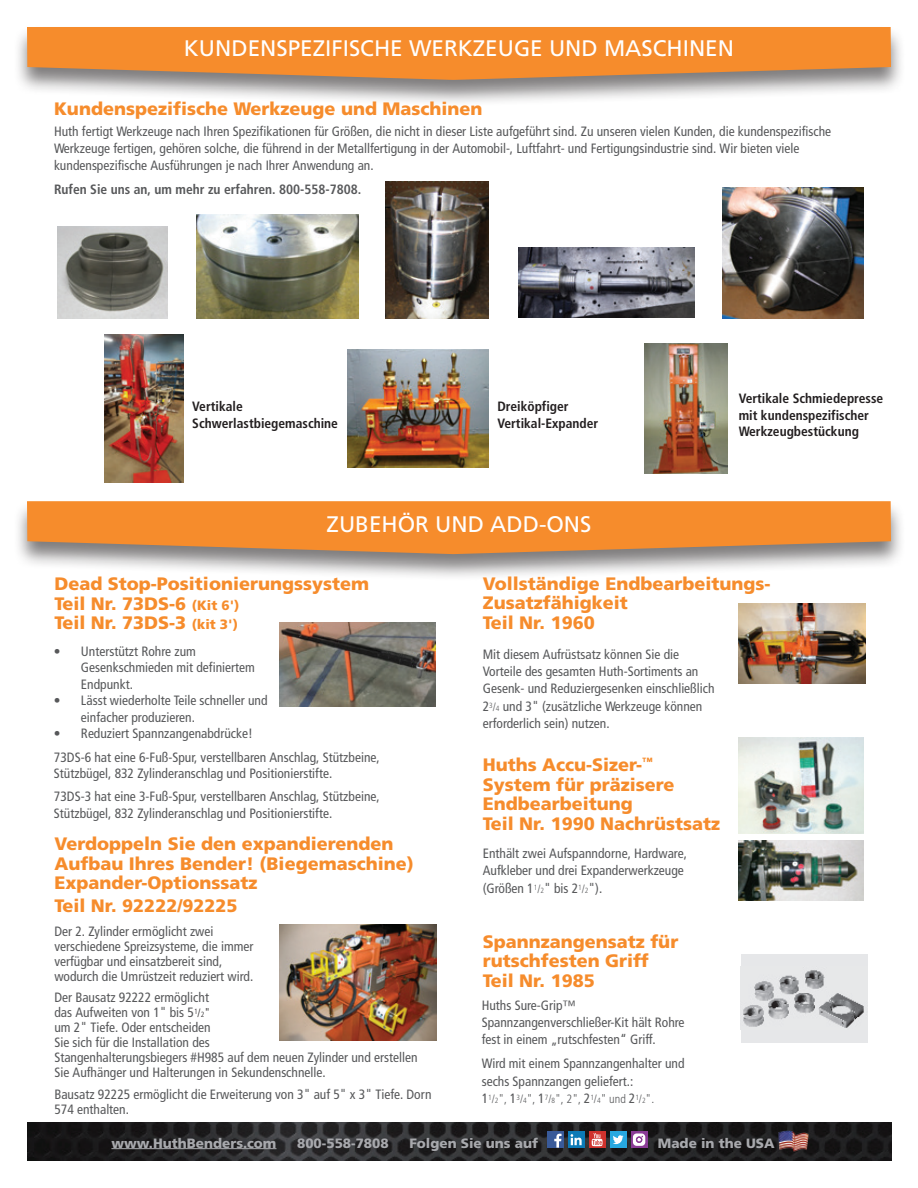
<style>
.page{position:relative;width:918px;height:1188px;background:#fff}
.page>*{position:absolute;margin:0;border:0;box-sizing:border-box;transform-origin:0 0}
.t1{font:22.5px "Frutiger LT 55 Rm";color:#fff}
.t2{font:18px/19.6px "Frutiger LT 75 Blk";color:#f68c2c}
.t3{font:13.5px/17.2px "Frutiger LT 57 Cn";color:#57585a}
.t4{font:13.5px/16.5px "Frutiger LT 67 Bd Cn";color:#231f20}
.t5{font:13.5px "Frutiger LT 75 Blk";color:#a8a9ad}
.t6{font:13.5px "Frutiger LT 67 Bd Cn";color:#57585a}
.t7{font:12px "Frutiger LT 47 Lt Cn";color:#57585a}
.s1{font-size:13.5px}
.s2{font-family:"Frutiger LT 47 Lt Cn";font-size:12px;color:#231f20}
.s3{font-family:"Frutiger LT 47 Lt Cn";font-size:7.5px;color:#231f20}
.s4{font-family:"Frutiger LT 47 Lt Cn";font-size:12px}
.s5{font-family:"Frutiger LT 47 Lt Cn";font-size:7.5px}
.s6{font-family:"Frutiger LT 57 Cn";font-size:13.5px}
.s7{font-size:7.5px}
</style>
<div class="page">
<div style="left:14px;top:25px;width:892px;height:82px;background:#231f20;opacity:.58"></div>
<svg style="left:27px;top:27px;width:864px;height:53px;background:#e98c38"></svg>
<div style="left:14px;top:499px;width:892px;height:82px;background:#231f20;opacity:.58"></div>
<svg style="left:27px;top:501px;width:864px;height:53px;background:#e98c38"></svg>
<img style="left:28px;top:1122px;width:864px;height:39px">
<img style="left:58px;top:227px;width:109px;height:91px">
<img style="left:196px;top:214px;width:162px;height:104px">
<img style="left:105px;top:334px;width:78px;height:149px">
<img style="left:347px;top:349px;width:141px;height:118px">
<img style="left:644px;top:343px;width:83px;height:130px">
<img style="left:385px;top:182px;width:104px;height:136px">
<img style="left:722px;top:188px;width:142px;height:130px">
<img style="left:518px;top:248px;width:177px;height:69px">
<img style="left:739px;top:603px;width:126px;height:80px">
<div style="left:741px;top:954px;width:126px;height:88px;background:#e6e7e9"></div>
<img style="left:743px;top:970px;width:121px;height:58px">
<img style="left:739px;top:737px;width:125px;height:96px">
<img style="left:739px;top:840px;width:125px;height:60px">
<img style="left:279px;top:925px;width:158px;height:115px">
<img style="left:279px;top:622px;width:157px;height:85px">
<hr style="left:111px;top:1148px;width:165px;height:1px;background:#a8a9ad">
<img style="left:776px;top:1130px;width:34px;height:23px">
<div style="left:547px;top:1132px;width:16px;height:16px;background:#395a99"></div>
<svg style="left:554px;top:1134px;width:8px;height:14px"></svg>
<svg style="left:568px;top:1132px;width:16px;height:16px"></svg>
<svg style="left:571px;top:1134px;width:11px;height:11px"></svg>
<svg style="left:589px;top:1132px;width:16px;height:16px"></svg>
<svg style="left:592px;top:1133px;width:11px;height:13px"></svg>
<div style="left:610px;top:1132px;width:16px;height:16px;background:#27a8e0"></div>
<svg style="left:613px;top:1135px;width:11px;height:9px"></svg>
<svg style="left:631px;top:1132px;width:16px;height:16px"></svg>
<svg style="left:633px;top:1134px;width:12px;height:12px"></svg>
<h1 class="t1" style="left:184px;top:35px;width:552px">KUNDENSPEZIFISCHE WERKZEUGE UND MASCHINEN</h1>
<h2 class="t2" style="left:54px;top:99px;width:430px">Kundenspezifische Werkzeuge und Maschinen</h2>
<p class="t3" style="left:54px;top:122px;width:779px">Huth fertigt Werkzeuge nach Ihren Spezifikationen für Größen, die nicht in dieser Liste aufgeführt sind. Zu unseren vielen Kunden, die kundenspezifische<br>Werkzeuge fertigen, gehören solche, die führend in der Metallfertigung in der Automobil-, Luftfahrt- und Fertigungsindustrie sind. Wir bieten viele kundenspezifische Ausführungen je nach Ihrer Anwendung an.</p>
<p class="t6" style="left:54px;top:181px;width:309px">Rufen Sie uns an, um mehr zu erfahren. 800-558-7808.</p>
<p class="t4" style="left:192px;top:398px;width:147px">Vertikale<br>Schwerlastbiegemaschine</p>
<p class="t4" style="left:739px;top:390px;width:146px">Vertikale Schmiedepresse mit kundenspezifischer<br>Werkzeugbestückung</p>
<p class="t4" style="left:497px;top:398px;width:102px">Dreiköpfiger<br>Vertikal-Expander</p>
<h1 class="t1" style="left:327px;top:511px;width:266px">ZUBEHÖR UND ADD-ONS</h1>
<h2 class="t2" style="left:54px;top:574px;width:316px">Dead Stop-Positionierungssystem<br>Teil Nr. 73DS-6 <span class="s1">(Kit 6')<br></span>Teil Nr. 73DS-3 <span class="s1">(kit 3')</span></h2>
<p class="t3" style="left:81px;top:643px;width:175px;line-height:16.5px;text-indent:-27px">• Unterstützt Rohre zum<br>Gesenkschmieden mit definiertem<br>Endpunkt.</p>
<p class="t3" style="left:81px;top:693px;width:188px;line-height:16.5px;text-indent:-27px">• Lässt wiederholte Teile schneller und einfacher produzieren.</p>
<p class="t3" style="left:54px;top:722px;width:327px;line-height:23.2px">• Reduziert Spannzangenabdrücke!<br>73DS-6 hat eine 6-Fuß-Spur, verstellbaren Anschlag, Stützbeine,</p>
<p class="t3" style="left:54px;top:762px;width:327px;line-height:23.2px">Stützbügel, 832 Zylinderanschlag und Positionierstifte.<br>73DS-3 hat eine 3-Fuß-Spur, verstellbaren Anschlag, Stützbeine,</p>
<p class="t3" style="left:54px;top:805px;width:280px">Stützbügel, 832 Zylinderanschlag und Positionierstifte.</p>
<h2 class="t2" style="left:54px;top:834px;width:361px">Verdoppeln Sie den expandierenden<br>Aufbau Ihres Bender! (Biegemaschine)<br>Expander-Optionssatz</h2>
<h2 class="t2" style="left:54px;top:896px;width:185px">Teil Nr. 92222/92225</h2>
<p class="t3" style="left:54px;top:924px;width:201px;line-height:15px">Der 2. Zylinder ermöglicht zwei verschiedene Spreizsysteme, die immer verfügbar und einsatzbereit sind, wodurch die Umrüstzeit reduziert wird.</p>
<p class="t3" style="left:54px;top:990px;width:365px;line-height:15px">Der Bausatz 92222 ermöglicht<br>das Aufweiten von 1" bis 5<sup>1</sup><span class="s2">/</span><span class="s3">2</span><span class="s2">"<br></span>um 2" Tiefe. Oder entscheiden<br>Sie sich für die Installation des<br>Stangenhalterungsbiegers #H985 auf dem neuen Zylinder und erstellen Sie Aufhänger und Halterungen in Sekundenschnelle.</p>
<p class="t3" style="left:54px;top:1087px;width:379px;line-height:15px">Bausatz 92225 ermöglicht die Erweiterung von 3" auf 5" x 3" Tiefe. Dorn<br>574 enthalten.</p>
<h2 class="t2" style="left:483px;top:574px;width:289px">Vollständige Endbearbeitungs-<br>Zusatzfähigkeit<br>Teil Nr. 1960</h2>
<p class="t3" style="left:483px;top:646px;width:233px">Mit diesem Aufrüstsatz können Sie die Vorteile des gesamten Huth-Sortiments an Gesenk- und Reduziergesenken einschließlich 2<sup>3</sup><span class="s4">/</span><span class="s5">4</span> und 3" (zusätzliche Werkzeuge können erforderlich sein) nutzen.</p>
<h2 class="t2" style="left:483px;top:755px;width:239px">Huths Accu-Sizer-<sup>™<br></sup>System für präzisere<br>Endbearbeitung<br>Teil Nr. 1990 Nachrüstsatz</h2>
<p class="t3" style="left:483px;top:845px;width:206px">Enthält zwei Aufspanndorne, Hardware,<br>Aufkleber und drei Expanderwerkzeuge (Größen 1<sup>1</sup><span class="s4">/</span><span class="s5">2</span>" bis 2<sup>1</sup><span class="s4">/</span><span class="s5">2</span>").</p>
<h2 class="t2" style="left:483px;top:931px;width:197px">Spannzangensatz für rutschfesten Griff<br>Teil Nr. 1985</h2>
<p class="t3" style="left:482px;top:997px;width:204px">Huths Sure-Grip™<br>Spannzangenverschließer-Kit hält Rohre fest in einem „rutschfesten“ Griff.</p>
<p class="t3" style="left:482px;top:1055px;width:204px">Wird mit einem Spannzangenhalter und sechs Spannzangen geliefert.:</p>
<p class="t7" style="left:482px;top:1092px;width:174px"><span class="s6">1</span><sup>1</sup>/<span class="s7">2</span>", <span class="s6">1</span><sup>3</sup>/<span class="s7">4</span>", <span class="s6">1</span><sup>7</sup>/<span class="s7">8</span>", 2", <span class="s6">2</span><sup>1</sup>/<span class="s7">4</span>" und <span class="s6">2</span><sup>1</sup>/<span class="s7">2</span>".</p>
<p class="t5" style="left:111px;top:1135px;width:167px">www.HuthBenders.com</p>
<p class="t5" style="left:297px;top:1135px;width:93px">800-558-7808</p>
<p class="t5" style="left:409px;top:1135px;width:130px">Folgen Sie uns auf</p>
<p class="t5" style="left:658px;top:1135px;width:118px">Made in the USA</p>
</div>
